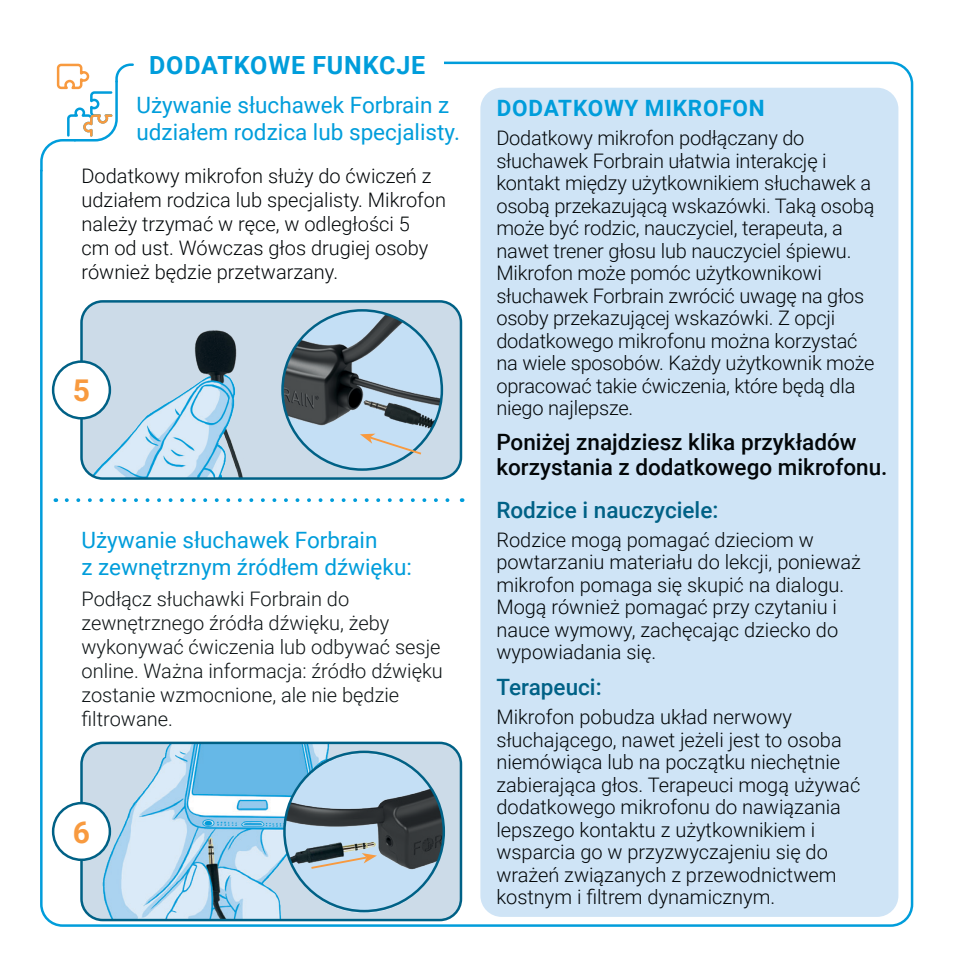
<style>
.page{position:relative;width:954px;height:978px;background:#fff}
.page>*{position:absolute;margin:0;border:0;box-sizing:border-box;transform-origin:0 0}
.t1{font:700 30px "Roboto";color:#f89a3f}
.t2{font:700 25px "Roboto";letter-spacing:.035em;color:#009ddb}
.t3{font:22.5px/27px "Roboto";color:#009ddb}
.t4{font:500 22.5px/25px "Roboto";color:#020608}
.t5{font:500 22.5px "Roboto";color:#006186}
.t6{font:700 22.5px "Roboto";letter-spacing:.035em;color:#009ddb}
.t7{font:300 20px/22.5px "Roboto";color:#020608}
.t8{font:300 20px/24px "Roboto";color:#0e1416}
</style>
<div class="page">
<svg style="left:40px;top:63px;width:94px;height:110px"></svg>
<div style="left:480px;top:88px;width:418px;height:829px;background:#cfe4f6;border-radius:21px"></div>
<img style="left:83px;top:743px;width:378px;height:177px">
<div style="left:80px;top:742px;width:382px;height:179px;border:2px solid #006186;border-radius:21px"></div>
<div style="left:53px;top:803px;width:57px;height:57px;background:#fff;border-radius:50%"></div>
<div style="left:52px;top:802px;width:59px;height:59px;border:2px solid #006186;border-radius:50%"></div>
<svg style="left:67px;top:498px;width:395px;height:4px"></svg>
<img style="left:83px;top:303px;width:376px;height:174px">
<div style="left:80px;top:300px;width:382px;height:180px;border:2px solid #006186;border-radius:21px"></div>
<div style="left:53px;top:362px;width:57px;height:56px;background:#fff;border-radius:50%"></div>
<div style="left:52px;top:360px;width:59px;height:60px;border:2px solid #006186;border-radius:50%"></div>
<img style="left:282px;top:310px;width:159px;height:160px;border-radius:80px">
<img style="left:284px;top:752px;width:159px;height:159px;border-radius:80px">
<svg style="left:309px;top:853px;width:68px;height:17px"></svg>
<svg style="left:360px;top:434px;width:63px;height:22px"></svg>
<p class="t2" style="left:149px;top:48px;width:278px">DODATKOWE FUNKCJE</p>
<p class="t3" style="left:136px;top:91px;width:325px">Używanie słuchawek Forbrain z udziałem rodzica lub specjalisty.</p>
<p class="t7" style="left:81px;top:163px;width:366px;line-height:24px">Dodatkowy mikrofon służy do ćwiczeń z udziałem rodzica lub specjalisty. Mikrofon należy trzymać w ręce w, odległości 5<br>cm od ust. Wówczas głos drugiej osoby również będzie przetwarzany.</p>
<p class="t1" style="left:73px;top:370px;width:19px">5</p>
<p class="t3" style="left:81px;top:526px;width:297px">Używanie słuchawek Forbrain</p>
<p class="t3" style="left:81px;top:553px;width:332px">z zewnętrznym źródłem dźwięku:</p>
<p class="t8" style="left:81px;top:586px;width:363px">Podłącz słuchawki Forbrain do zewnętrznego źródła dźwięku, żeby wykonywać ćwiczenia lub odbywać sesje online. Ważna informacja: źródło dźwięku zostanie wzmocnione, ale nie będzie filtrowane.</p>
<p class="t1" style="left:73px;top:811px;width:19px">6</p>
<p class="t6" style="left:496px;top:92px;width:269px">DODATKOWY MIKROFON</p>
<p class="t7" style="left:496px;top:126px;width:379px">Dodatkowy mikrofon podłączany do słuchawek Forbrain ułatwia interakcję i kontakt między użytkownikiem słuchawek a osobą przekazującą wskazówki. Taką osobą może być rodzic, nauczyciel, terapeuta a, nawet trener głosu lub nauczyciel śpiewu.<br>Mikrofon może pomóc użytkownikowi słuchawek Forbrain zwrócić uwagę na głos osoby przekazującej wskazówki Z. opcji dodatkowego mikrofonu można korzystać na wiele sposobów. Każdy użytkownik może opracować takie ćwiczenia, które będą dla niego najlepsze.</p>
<p class="t4" style="left:496px;top:428px;width:392px">Poniżej znajdziesz klika przykładów korzystania z dodatkowego mikrofonu.</p>
<p class="t5" style="left:496px;top:494px;width:223px">Rodzice i nauczyciele:</p>
<p class="t7" style="left:496px;top:528px;width:366px">Rodzice mogą pomagać dzieciom w powtarzaniu materiału do lekcji, ponieważ mikrofon pomaga się skupić na dialogu.<br>Mogą również pomagać przy czytaniu i nauce wymowy, zachęcając dziecko do wypowiadania się.</p>
<p class="t5" style="left:496px;top:671px;width:107px">Terapeuci:</p>
<p class="t7" style="left:496px;top:705px;width:365px">Mikrofon pobudza układ nerwowy słuchającego, nawet jeżeli jest to osoba niemówiąca lub na początku niechętnie zabierająca głos. Terapeuci mogą używać dodatkowego mikrofonu do nawiązania lepszego kontaktu z użytkownikiem i wsparcia go w przyzwyczajeniu się do wrażeń związanych z przewodnictwem kostnym i filtrem dynamicznym.</p>
</div>
